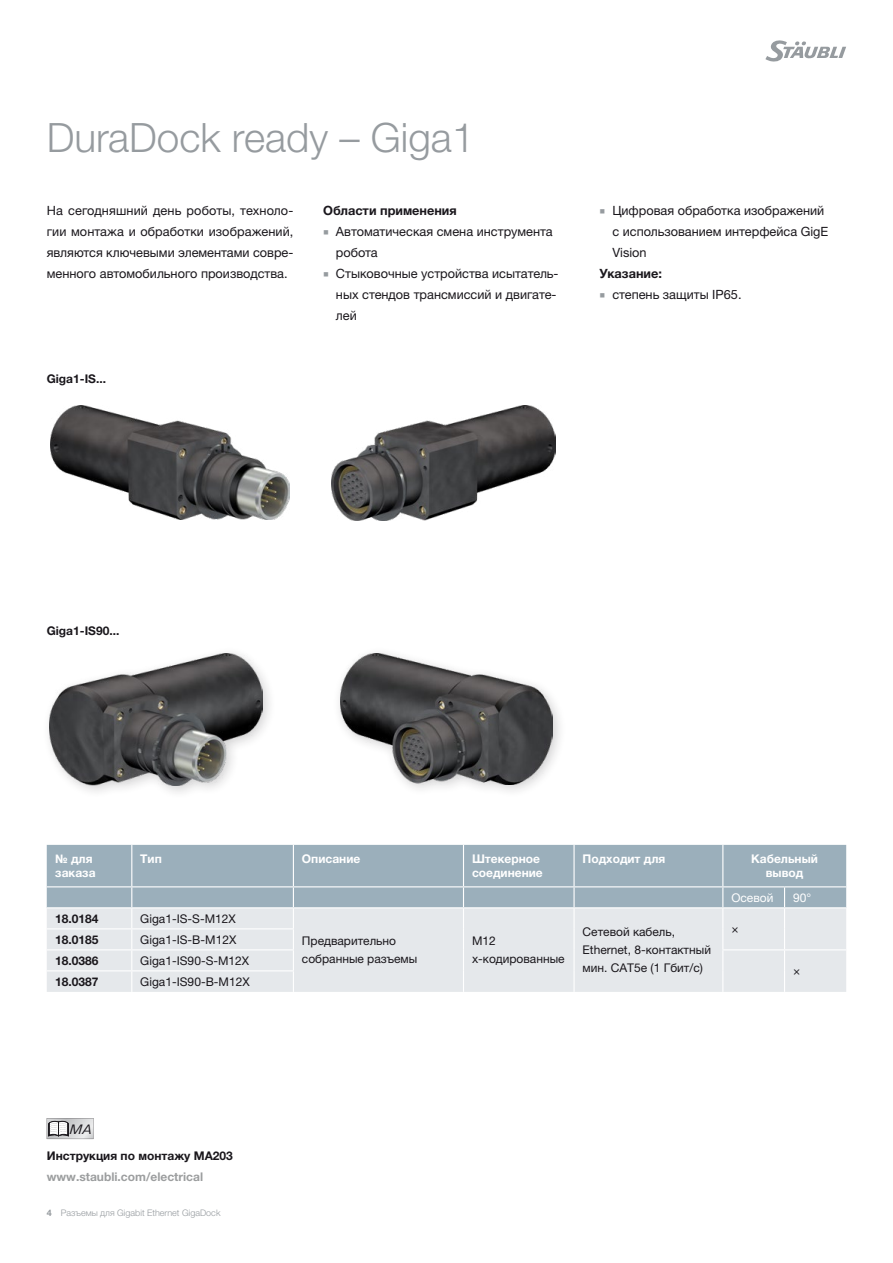
<style>
.page{position:relative;width:893px;height:1263px;background:#fff}
.page>*{position:absolute;margin:0;border:0;box-sizing:border-box;transform-origin:0 0}
.Headline_Inside_RU{font:300 40.5px "Helvetica Neue LTW1 G";color:#969b9f}
.t1{font:italic 13.2px "Linotype Univers 431";color:#1a171c}
.RunningText_Inside_R{font:12.75px/21px "Helvetica Neue LTW1 G";color:#1a171c}
.RunningText_Inside_R-2{font:700 12.75px "Helvetica Neue LTW1 G";color:#1a171c}
.RunningText_Inside_D{font:700 12.75px "Helvetica Neue LTW1 G";color:#1a171c}
.Table_Body_neutral{font:12px/18px "Helvetica Neue LTW1 G";color:#1a171c}
.Table_Header_blue_ne{font:700 12px/13.5px "Helvetica Neue LTW1 G";color:#fff}
.Order-No_neutral{font:700 12px "Helvetica Neue LTW1 G";color:#1a171c}
.Assembly_instruction{font:700 12px "Helvetica Neue LTW1 G";color:#9c9e9f}
.Assembly_instruction-2{font:700 12px "Helvetica Neue LTW1 G";color:#1a171c}
.Caption_Inside_neutr{font:700 12px "Helvetica Neue LTW1 G";color:#1a171c}
.Table_Header_blue_ne-2{font:12px "Helvetica Neue LTW1 G";color:#fff}
.t2{font:300 9px "Helvetica Neue LTW1 G";color:#969b9f}
.s1{font-family:"Arial Unicode MS";font-size:9.9px;color:#969b9f}
.s2{font-weight:700}
</style>
<div class="page">
<svg style="left:765px;top:40px;width:81px;height:22px"></svg>
<img style="left:51px;top:406px;width:238px;height:114px">
<img style="left:331px;top:405px;width:224px;height:116px">
<div style="left:41px;top:646px;width:236px;height:153px;background:#1a171c;opacity:.2"></div>
<img style="left:49px;top:654px;width:213px;height:132px">
<div style="left:332px;top:645px;width:235px;height:153px;background:#1a171c;opacity:.2"></div>
<img style="left:340px;top:653px;width:213px;height:131px">
<svg style="left:47px;top:1118px;width:47px;height:21px"></svg>
<div style="left:47px;top:845px;width:799px;height:62px;background:#9bafbb"></div>
<div style="left:47px;top:908px;width:799px;height:84px;background:#e5e8eb"></div>
<hr style="left:47px;top:928px;width:85px;height:1px;background:#fff">
<hr style="left:131px;top:845px;width:1px;height:41px;background:#fff">
<hr style="left:293px;top:845px;width:1px;height:41px;background:#fff">
<hr style="left:463px;top:845px;width:1px;height:41px;background:#fff">
<hr style="left:132px;top:928px;width:162px;height:1px;background:#fff">
<hr style="left:47px;top:886px;width:85px;height:1px;background:#fff">
<hr style="left:132px;top:886px;width:161px;height:1px;background:#fff">
<hr style="left:293px;top:886px;width:170px;height:1px;background:#fff">
<hr style="left:463px;top:886px;width:111px;height:1px;background:#fff">
<hr style="left:47px;top:949px;width:85px;height:1px;background:#fff">
<hr style="left:132px;top:949px;width:162px;height:1px;background:#fff">
<hr style="left:47px;top:970px;width:85px;height:1px;background:#fff">
<hr style="left:132px;top:970px;width:162px;height:1px;background:#fff">
<svg style="left:131px;top:887px;width:1px;height:105px"></svg>
<hr style="left:722px;top:949px;width:62px;height:1px;background:#fff">
<hr style="left:784px;top:949px;width:62px;height:1px;background:#fff">
<svg style="left:784px;top:887px;width:1px;height:105px"></svg>
<hr style="left:723px;top:886px;width:61px;height:1px;background:#fff">
<hr style="left:784px;top:886px;width:62px;height:1px;background:#fff">
<hr style="left:573px;top:908px;width:2px;height:21px;background:#fff">
<hr style="left:573px;top:929px;width:2px;height:21px;background:#fff">
<hr style="left:573px;top:950px;width:2px;height:21px;background:#fff">
<hr style="left:573px;top:971px;width:2px;height:21px;background:#fff">
<svg style="left:293px;top:887px;width:1px;height:105px"></svg>
<svg style="left:463px;top:887px;width:1px;height:105px"></svg>
<hr style="left:573px;top:845px;width:2px;height:41px;background:#fff">
<hr style="left:722px;top:845px;width:1px;height:41px;background:#fff">
<hr style="left:574px;top:886px;width:149px;height:1px;background:#fff">
<hr style="left:573px;top:887px;width:2px;height:20px;background:#fff">
<svg style="left:722px;top:887px;width:1px;height:105px"></svg>
<hr style="left:47px;top:907px;width:85px;height:1px;background:#fff">
<hr style="left:293px;top:907px;width:170px;height:1px;background:#fff">
<hr style="left:463px;top:907px;width:111px;height:1px;background:#fff">
<hr style="left:574px;top:907px;width:149px;height:1px;background:#fff">
<hr style="left:784px;top:907px;width:62px;height:1px;background:#fff">
<p class="Headline_Inside_RU" style="left:47px;top:113px;width:429px">DuraDock ready – Giga1</p>
<p class="RunningText_Inside_R" style="left:47px;top:200px;width:248px;text-align:justify">На сегодняшний день роботы, техноло&shy;гии монтажа и обработки изображений, являются ключевыми элементами совре&shy;менного автомобильного производства.</p>
<p class="RunningText_Inside_R-2" style="left:323px;top:202px;width:135px">Области применения</p>
<p class="RunningText_Inside_R" style="left:336px;top:221px;width:218px;text-indent:-13px"><span class="s1">■</span> Автоматическая смена инструмента робота</p>
<p class="RunningText_Inside_R" style="left:336px;top:263px;width:224px;text-indent:-13px"><span class="s1">■</span> Стыковочные устройства исытатель&shy;ных стендов трансмиссий и двигате&shy;лей</p>
<p class="Caption_Inside_neutr" style="left:47px;top:371px;width:61px">Giga1-IS...</p>
<p class="RunningText_Inside_R" style="left:612px;top:200px;width:218px;text-indent:-13px"><span class="s1">■</span> Цифровая обработка изображений с использованием интерфейса GigE<br>Vision</p>
<p class="RunningText_Inside_D" style="left:600px;top:265px;width:64px">Указание:</p>
<p class="RunningText_Inside_R" style="left:600px;top:284px;width:143px"><span class="s1">■</span> степень защиты IP65.</p>
<p class="Caption_Inside_neutr" style="left:47px;top:623px;width:74px">Giga1-IS90...</p>
<p class="Table_Header_blue_ne" style="left:55px;top:852px;width:42px">№ для заказа</p>
<p class="Table_Header_blue_ne" style="left:140px;top:852px;width:23px">Тип</p>
<p class="Table_Header_blue_ne" style="left:302px;top:852px;width:60px">Описание</p>
<p class="Table_Header_blue_ne" style="left:472px;top:852px;width:72px">Штекерное соединение</p>
<p class="Table_Header_blue_ne" style="left:583px;top:852px;width:84px">Подходит для</p>
<p class="Table_Header_blue_ne" style="left:751px;top:852px;width:68px;text-align:center">Кабельный вывод</p>
<p class="Table_Header_blue_ne-2" style="left:731px;top:890px;width:44px">Осевой</p>
<p class="Table_Header_blue_ne-2" style="left:793px;top:890px;width:20px">90°</p>
<p class="Order-No_neutral" style="left:55px;top:911px;width:45px">18.0184</p>
<p class="Table_Body_neutral" style="left:140px;top:909px;width:97px">Giga1-IS-S-M12X</p>
<p class="Table_Body_neutral" style="left:302px;top:932px;width:117px">Предварительно собранные разъемы</p>
<p class="Table_Body_neutral" style="left:472px;top:932px;width:94px">M12 x-кодированные</p>
<p class="Table_Body_neutral" style="left:583px;top:923px;width:130px">Сетевой кабель,<br>Ethernet, 8-контактный мин. CAT5e (1 Гбит/с)</p>
<p class="Table_Body_neutral" style="left:731px;top:920px;width:9px">×</p>
<p class="Order-No_neutral" style="left:55px;top:932px;width:45px">18.0185</p>
<p class="Table_Body_neutral" style="left:140px;top:930px;width:98px">Giga1-IS-B-M12X</p>
<p class="Order-No_neutral" style="left:55px;top:953px;width:45px">18.0386</p>
<p class="Table_Body_neutral" style="left:140px;top:951px;width:110px">Giga1-IS90-S-M12X</p>
<p class="Table_Body_neutral" style="left:793px;top:962px;width:9px">×</p>
<p class="Order-No_neutral" style="left:55px;top:974px;width:45px">18.0387</p>
<p class="Table_Body_neutral" style="left:140px;top:972px;width:111px">Giga1-IS90-B-M12X</p>
<p class="t1" style="left:70px;top:1122px;width:24px">MA</p>
<p class="Assembly_instruction-2" style="left:47px;top:1148px;width:188px">Инструкция по монтажу MA203</p>
<p class="Assembly_instruction" style="left:47px;top:1169px;width:158px">www.staubli.com/electrical</p>
<p class="t2" style="left:47px;top:1207px;width:175px"><span class="s2">4</span> Разъемы для Gigabit Ethernet GigaDock</p>
</div>
